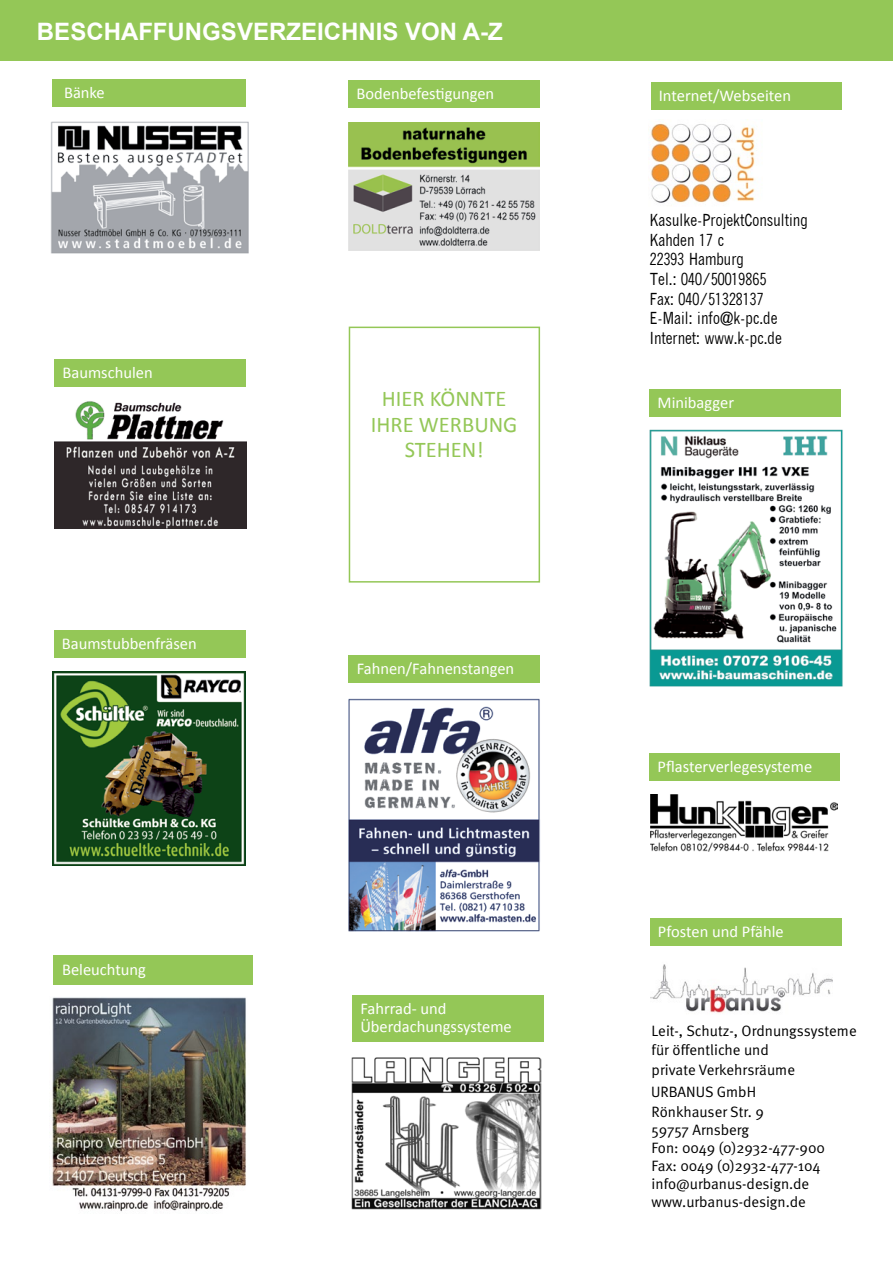
<style>
.page{position:relative;width:893px;height:1263px;background:#fff}
.page>*{position:absolute;margin:0;border:0;box-sizing:border-box;transform-origin:0 0}
.t1{font:700 24px "Arial";color:#fff}
.t2{font:22.5px/25.5px "Calibri";color:#94c757;text-align:center}
.t3{font:16.5px/18px "Calibri";color:#fff}
.t4{font:16.5px/19.5px "Quick Type Condensed";letter-spacing:.005em;color:#000}
.t5{font:15px/18px "Meta Normal";color:#000}
</style>
<div class="page">
<div style="left:0;top:0;width:893px;height:61px;background:#94c757"></div>
<img style="left:348px;top:123px;width:192px;height:127px">
<img style="left:348px;top:698px;width:192px;height:234px">
<div style="left:348px;top:81px;width:192px;height:27px;background:#94c757"></div>
<div style="left:650px;top:389px;width:191px;height:28px;background:#94c757"></div>
<div style="left:349px;top:655px;width:191px;height:28px;background:#94c757"></div>
<div style="left:352px;top:995px;width:192px;height:47px;background:#94c757"></div>
<div style="left:650px;top:918px;width:191px;height:28px;background:#94c757"></div>
<img style="left:651px;top:964px;width:182px;height:49px">
<img style="left:352px;top:1057px;width:190px;height:152px">
<div style="left:649px;top:753px;width:191px;height:28px;background:#94c757"></div>
<div style="left:53px;top:955px;width:200px;height:29px;background:#94c757"></div>
<img style="left:52px;top:997px;width:194px;height:215px">
<img style="left:649px;top:429px;width:194px;height:258px">
<div style="left:54px;top:630px;width:191px;height:28px;background:#94c757"></div>
<img style="left:52px;top:671px;width:194px;height:194px">
<img style="left:651px;top:794px;width:187px;height:58px">
<img style="left:51px;top:121px;width:198px;height:133px">
<div style="left:52px;top:79px;width:194px;height:28px;background:#94c757"></div>
<div style="left:54px;top:359px;width:192px;height:28px;background:#94c757"></div>
<img style="left:54px;top:401px;width:192px;height:127px">
<div style="left:651px;top:82px;width:190px;height:28px;background:#94c757"></div>
<img style="left:650px;top:119px;width:105px;height:84px">
<div style="left:349px;top:327px;width:191px;height:256px;border:2px solid #94c757"></div>
<h1 class="t1" style="left:37px;top:16px;width:467px">BESCHAFFUNGSVERZEICHNIS VON A-Z</h1>
<p class="t3" style="left:64px;top:82px;width:42px">Bänke</p>
<p class="t3" style="left:63px;top:363px;width:92px">Baumschulen</p>
<p class="t3" style="left:62px;top:634px;width:136px">Baumstubbenfräsen</p>
<p class="t3" style="left:62px;top:959px;width:85px">Beleuchtung</p>
<p class="t3" style="left:356px;top:84px;width:139px">Bodenbefestigungen</p>
<h2 class="t2" style="left:371px;top:385px;width:148px">HIER KÖNNTE<br>IHRE WERBUNG<br>STEHEN!</h2>
<p class="t3" style="left:357px;top:659px;width:159px">Fahnen/Fahnenstangen</p>
<p class="t3" style="left:360px;top:999px;width:153px">Fahrrad- und<br>Überdachungssysteme</p>
<p class="t3" style="left:659px;top:85px;width:134px">Internet/Webseiten</p>
<p class="t4" style="left:650px;top:211px;width:159px">Kasulke-ProjektConsulting<br>Kahden 17 c<br>22393 Hamburg<br>Tel.: 040/50019865<br>Fax: 040/51328137<br>E-Mail: info@k-pc.de<br>Internet: www.k-pc.de</p>
<p class="t3" style="left:658px;top:392px;width:78px">Minibagger</p>
<p class="t3" style="left:657px;top:756px;width:156px">Pflasterverlegesysteme</p>
<p class="t3" style="left:658px;top:922px;width:127px">Pfosten und Pfähle</p>
<p class="t5" style="left:652px;top:1020px;width:207px;line-height:19.5px">Leit-, Schutz-, Ordnungssysteme für öffentliche und<br>private Verkehrsräume</p>
<p class="t5" style="left:651px;top:1082px;width:114px;line-height:20px">URBANUS GmbH<br>Rönkhauser Str. 9</p>
<p class="t5" style="left:652px;top:1121px;width:175px">59757 Arnsberg<br>Fon: 0049 (0)2932-477-900<br>Fax: 0049 (0)2932-477-104 info@urbanus-design.de www.urbanus-design.de</p>
</div>
